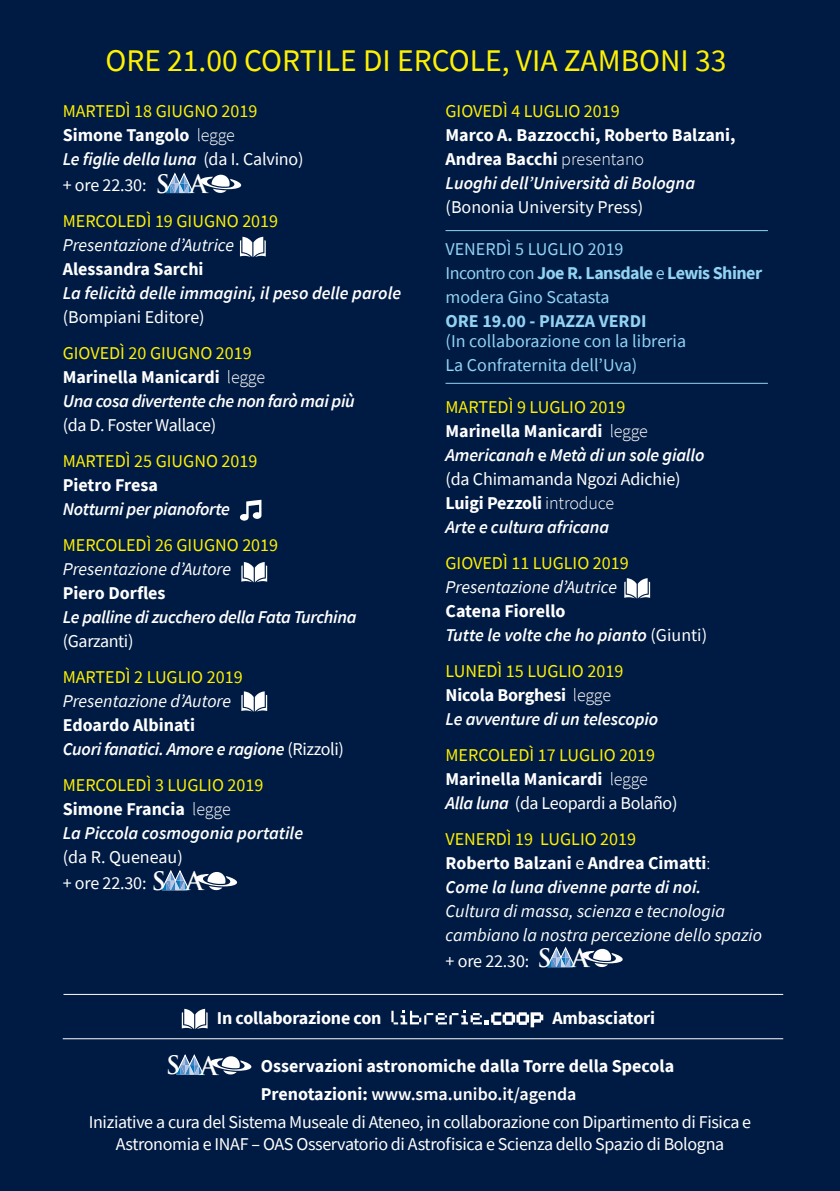
<style>
.page{position:relative;width:840px;height:1191px;background:#fff}
.page>*{position:absolute;margin:0;border:0;box-sizing:border-box;transform-origin:0 0}
.t1{font:31.6px "Source Sans Pro";color:#fff101}
.t2{font:700 24.8px "Trajan";color:#fff}
.t3{font:italic 600 18px/24px "Source Sans Pro";letter-spacing:-.01em;color:#fff}
.t4{font:18px/24px "Source Sans Pro";color:#fff101}
.t5{font:700 18px/24px "Source Sans Pro";color:#fff}
.t6{font:18px/22px "Source Sans Pro";letter-spacing:-.02em;color:#fff;text-align:center}
.t7{font:italic 18px/24px "Source Sans Pro";color:#fff}
.t8{font:18px/24px "Source Sans Pro";color:#92d3f4}
.t9{font:18px/26px "Source Sans Pro";color:#fff}
.t10{font:700 18px "Source Sans Pro";color:#92d3f4}
.s1{font-weight:700;color:#fff}
.s2{font-weight:300;color:#fff}
.s3{font-weight:600;font-style:italic;color:#fff}
.s4{color:#fff}
.s5{font-weight:400;font-style:normal;color:#fff101}
.s6{font-weight:700;font-style:normal}
.s7{font-weight:300;font-style:normal}
.s8{font-weight:400;font-style:normal}
.s9{font-weight:300}
.s10{font-weight:600;font-style:italic}
.s11{font-weight:700}
.s12{font-style:normal}
.s13{font-weight:600}
</style>
<div class="page">
<div style="left:0;top:0;width:839px;height:1191px;background:#001b43"></div>
<svg style="left:200px;top:174px;width:41px;height:19px"></svg>
<svg style="left:166px;top:172px;width:27px;height:21px"></svg>
<svg style="left:240px;top:237px;width:25px;height:20px"></svg>
<svg style="left:240px;top:500px;width:21px;height:21px"></svg>
<svg style="left:196px;top:872px;width:41px;height:19px"></svg>
<svg style="left:162px;top:870px;width:27px;height:20px"></svg>
<svg style="left:581px;top:948px;width:41px;height:20px"></svg>
<svg style="left:547px;top:946px;width:27px;height:21px"></svg>
<svg style="left:241px;top:562px;width:26px;height:20px"></svg>
<svg style="left:241px;top:691px;width:26px;height:20px"></svg>
<svg style="left:624px;top:578px;width:25px;height:20px"></svg>
<hr style="left:63px;top:994px;width:719px;height:1px;background:#fff">
<hr style="left:63px;top:1038px;width:719px;height:1px;background:#fff">
<svg style="left:210px;top:1056px;width:41px;height:19px"></svg>
<svg style="left:176px;top:1054px;width:27px;height:20px"></svg>
<svg style="left:182px;top:1008px;width:25px;height:21px"></svg>
<svg style="left:391px;top:1010px;width:152px;height:17px"></svg>
<hr style="left:445px;top:383px;width:322px;height:1px;background:#92d3f4">
<hr style="left:445px;top:230px;width:322px;height:1px;background:#92d3f4">
<h1 class="t1" style="left:105px;top:41px;width:622px">ORE 21.00 CORTILE DI ERCOLE, VIA ZAMBONI 33</h1>
<p class="t4" style="left:63px;top:99px;width:242px">MARTEDÌ 18 GIUGNO 2019<br><span class="s1">Simone Tangolo</span> <span class="s2">legge<br></span><span class="s3">Le figlie della luna</span> <span class="s4">(da I. Calvino)</span></p>
<p class="t6" style="left:63px;top:174px;width:85px">+ ore 22.30:</p>
<p class="t4" style="left:63px;top:209px;width:217px">MERCOLEDÌ 19 GIUGNO 2019</p>
<p class="t7" style="left:63px;top:233px;width:173px">Presentazione d’Autrice</p>
<p class="t5" style="left:63px;top:257px;width:142px">Alessandra Sarchi</p>
<p class="t3" style="left:63px;top:281px;width:340px">La felicità delle immagini, il peso delle parole</p>
<p class="t9" style="left:63px;top:304px;width:143px">(Bompiani Editore)</p>
<p class="t3" style="left:63px;top:341px;width:293px"><span class="s5">GIOVEDÌ 20 GIUGNO 2019<br></span><span class="s6">Marinella Manicardi</span> <span class="s7">legge<br></span>Una cosa divertente che non farò mai più</p>
<p class="t6" style="left:63px;top:414px;width:155px">(da D. Foster Wallace)</p>
<p class="t4" style="left:63px;top:449px;width:196px">MARTEDÌ 25 GIUGNO 2019</p>
<p class="t5" style="left:63px;top:473px;width:97px">Pietro Fresa</p>
<p class="t3" style="left:63px;top:497px;width:169px">Notturni per pianoforte</p>
<p class="t4" style="left:63px;top:533px;width:217px">MERCOLEDÌ 26 GIUGNO 2019</p>
<p class="t7" style="left:63px;top:557px;width:170px">Presentazione d’Autore</p>
<p class="t5" style="left:63px;top:581px;width:104px">Piero Dorfles</p>
<p class="t3" style="left:63px;top:605px;width:295px">Le palline di zucchero della Fata Turchina</p>
<p class="t6" style="left:63px;top:630px;width:72px">(Garzanti)</p>
<p class="t4" style="left:63px;top:665px;width:181px">MARTEDÌ 2 LUGLIO 2019</p>
<p class="t7" style="left:63px;top:689px;width:170px">Presentazione d’Autore</p>
<p class="t3" style="left:63px;top:713px;width:282px"><span class="s6">Edoardo Albinati<br></span>Cuori fanatici. Amore e ragione <span class="s8">(Rizzoli)</span></p>
<p class="t3" style="left:63px;top:773px;width:242px"><span class="s5">MERCOLEDÌ 3 LUGLIO 2019<br></span><span class="s6">Simone Francia</span> <span class="s7">legge<br></span>La Piccola cosmogonia portatile</p>
<p class="t9" style="left:63px;top:844px;width:121px">(da R. Queneau) + ore 22.30:</p>
<h2 class="t2" style="left:155px;top:169px;width:53px">S A</h2>
<h2 class="t2" style="left:151px;top:866px;width:53px">S A</h2>
<p class="t4" style="left:445px;top:99px;width:176px">GIOVEDÌ 4 LUGLIO 2019</p>
<p class="t5" style="left:445px;top:123px;width:291px">Marco A. Bazzocchi, Roberto Balzani,<br>Andrea Bacchi <span class="s9">presentano<br></span><span class="s10">Luoghi dell’Università di Bologna</span></p>
<p class="t9" style="left:445px;top:194px;width:199px">(Bononia University Press)</p>
<p class="t8" style="left:445px;top:237px;width:318px">VENERDÌ 5 LUGLIO 2019<br>Incontro con <span class="s11">Joe R. Lansdale</span> e <span class="s11">Lewis Shiner </span>modera Gino Scatasta</p>
<p class="t10" style="left:445px;top:309px;width:202px">ORE 19.00 - PIAZZA VERDI</p>
<p class="t8" style="left:445px;top:329px;width:242px">(In collaborazione con la libreria<br>La Confraternita dell’Uva)</p>
<p class="t3" style="left:445px;top:394px;width:260px"><span class="s5">MARTEDÌ 9 LUGLIO 2019<br></span><span class="s6">Marinella Manicardi</span> <span class="s7">legge<br></span>Americanah <span class="s12">e</span> Metà di un sole giallo <span class="s8">(da Chimamanda Ngozi Adichie)<br></span><span class="s6">Luigi Pezzoli</span> <span class="s7">introduce<br></span>Arte e cultura africana</p>
<p class="t4" style="left:445px;top:551px;width:185px">GIOVEDÌ 11 LUGLIO 2019</p>
<p class="t7" style="left:445px;top:574px;width:173px">Presentazione d’Autrice</p>
<p class="t3" style="left:445px;top:598px;width:263px"><span class="s6">Catena Fiorello<br></span>Tutte le volte che ho pianto <span class="s8">(Giunti)</span></p>
<p class="t3" style="left:445px;top:658px;width:214px"><span class="s5">LUNEDÌ 15 LUGLIO 2019<br></span><span class="s6">Nicola Borghesi</span> <span class="s7">legge<br></span>Le avventure di un telescopio</p>
<p class="t4" style="left:445px;top:743px;width:233px">MERCOLEDÌ 17 LUGLIO 2019<br><span class="s1">Marinella Manicardi</span> <span class="s2">legge<br></span><span class="s3">Alla luna</span> <span class="s4">(da Leopardi a Bolaño)</span></p>
<p class="t3" style="left:445px;top:826px;width:266px"><span class="s5">VENERDÌ 19 LUGLIO 2019<br></span><span class="s6">Roberto Balzani</span> <span class="s8">e</span> <span class="s6">Andrea Cimatti</span><span class="s7">:<br></span>Come la luna divenne parte di noi.</p>
<p class="t7" style="left:445px;top:898px;width:318px">Cultura di massa, scienza e tecnologia cambiano la nostra percezione dello spazio</p>
<p class="t6" style="left:445px;top:950px;width:85px">+ ore 22.30:</p>
<h2 class="t2" style="left:536px;top:942px;width:53px">S A</h2>
<p class="t5" style="left:217px;top:1005px;width:166px">In collaborazione con</p>
<p class="t5" style="left:552px;top:1005px;width:104px">Ambasciatori</p>
<h2 class="t2" style="left:166px;top:1050px;width:53px">S A</h2>
<p class="t5" style="left:261px;top:1052px;width:414px;line-height:28px">Osservazioni astronomiche dalla Torre della Specola<br>Prenotazioni: <span class="s13">www.sma.unibo.it/agenda</span></p>
<p class="t6" style="left:89px;top:1111px;width:663px">Iniziative a cura del Sistema Museale di Ateneo, in collaborazione con Dipartimento di Fisica e<br>Astronomia e INAF – OAS Osservatorio di Astrofisica e Scienza dello Spazio di Bologna</p>
</div>
